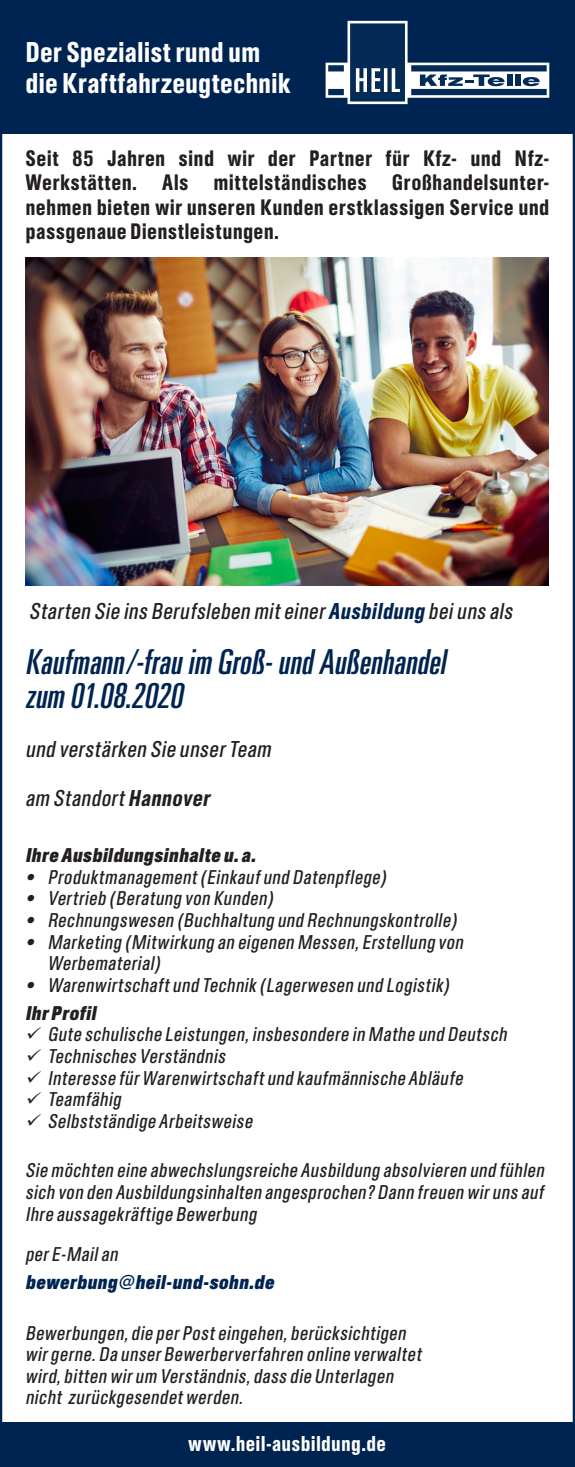
<style>
.page{position:relative;width:575px;height:1467px;background:#fff}
.page>*{position:absolute;margin:0;border:0;box-sizing:border-box;transform-origin:0 0}
.t1{font:italic 33.75px/33.8px "Univers SB Ext Con";color:#002451}
.t2{font:25.88px/31.5px "Ad Grot Buch SB Med Con";letter-spacing:.005em;color:#fff}
.t3{font:italic 20.7px "Ad Grot Buch SB Con";color:#231f20}
.t4{font:20.25px/24.3px "Ad Grot Buch SB Med Con";letter-spacing:.015em;color:#231f20;text-align:justify}
.t5{font:19.35px "Ad Grot Buch SB Med Con";letter-spacing:.015em;color:#fff}
.t6{font:italic 18px/21.6px "Ad Grot Buch SB Con";color:#231f20}
.t7{font:italic 18px "Ad Grot Buch SB Bol Con";color:#231f20}
.t8{font:italic 18px "Ad Grot Buch SB Bol Con";color:#002451}
.s1{font-family:"Ad Grot Buch SB Med Con";color:#002451}
.s2{font-family:"Ad Grot Buch SB Med Con"}
</style>
<div class="page">
<div style="left:0;top:1423px;width:574px;height:44px;background:#002451"></div>
<div style="left:0;top:0;width:574px;height:134px;background:#002451"></div>
<svg style="left:325px;top:21px;width:223px;height:83px"></svg>
<img style="left:25px;top:257px;width:523px;height:329px">
<h2 class="t2" style="left:26px;top:36px;width:266px">Der Spezialist rund um die Kraftfahrzeugtechnik</h2>
<p class="t4" style="left:26px;top:146px;width:525px">Seit 85 Jahren sind wir der Partner für Kfz- und Nfz-Werkstätten. Als mittelständisches Großhandelsunter&shy;nehmen bieten wir unseren Kunden erstklassigen Service und passgenaue Dienstleistungen.</p>
<p class="t3" style="left:29px;top:598px;width:489px">Starten Sie ins Berufsleben miteiner<span class="s1">Ausbildung</span> beiuns als</p>
<h1 class="t1" style="left:25px;top:644px;width:429px">Kaufmann/-frauim Groß-undAußenhandel zum 01.08.2020</h1>
<p class="t3" style="left:25px;top:736px;width:251px">und verstärken Sie unserTeam</p>
<p class="t3" style="left:25px;top:785px;width:190px">am Standort<span class="s2">Hannover</span></p>
<p class="t7" style="left:25px;top:844px;width:236px">Ihre Ausbildungsinhalte u.a.</p>
<p class="t6" style="left:25px;top:866px;width:366px">• Produktmanagement(Einkaufund Datenpflege)</p>
<p class="t6" style="left:25px;top:887px;width:253px">• Vertrieb (Beratung von Kunden)</p>
<p class="t6" style="left:25px;top:909px;width:436px">• Rechnungswesen (Buchhaltung und Rechnungskontrolle)</p>
<p class="t6" style="left:47px;top:931px;width:421px;text-indent:-22px">• Marketing (Mitwirkung an eigenen Messen,Erstellung von<br>Werbematerial)</p>
<p class="t6" style="left:25px;top:974px;width:429px">• Warenwirtschaftund Technik (Lagerwesen und Logistik)</p>
<p class="t7" style="left:25px;top:1002px;width:76px">IhrProfil</p>
<p class="t6" style="left:25px;top:1023px;width:486px">✓ Gute schulische Leistungen,insbesondere in Mathe und Deutsch</p>
<p class="t6" style="left:25px;top:1045px;width:205px">✓ Technisches Verständnis</p>
<p class="t6" style="left:25px;top:1067px;width:442px">✓ Interesse fürWarenwirtschaftund kaufmännische Abläufe</p>
<p class="t6" style="left:25px;top:1088px;width:101px">✓ Teamfähig</p>
<p class="t6" style="left:25px;top:1110px;width:232px">✓ Selbstständige Arbeitsweise</p>
<p class="t6" style="left:25px;top:1159px;width:524px;text-align:justify">Sie möchten eine abwechslungsreiche Ausbildung absolvieren und fühlen sich von den Ausbildungsinhalten angesprochen? Dann freuen wiruns auf Ihre aussagekräftige Bewerbung</p>
<p class="t6" style="left:25px;top:1243px;width:98px">perE-Mailan</p>
<p class="t8" style="left:25px;top:1270px;width:254px">bewerbung@heil-und-sohn.de</p>
<p class="t6" style="left:25px;top:1322px;width:401px">Bewerbungen,die perPosteingehen,berücksichtigen wirgerne.Da unserBewerberverfahren online verwaltet wird,bitten wirum Verständnis,dass die Unterlagen nicht zurückgesendetwerden.</p>
<p class="t5" style="left:188px;top:1431px;width:199px">www.heil-ausbildung.de</p>
</div>
